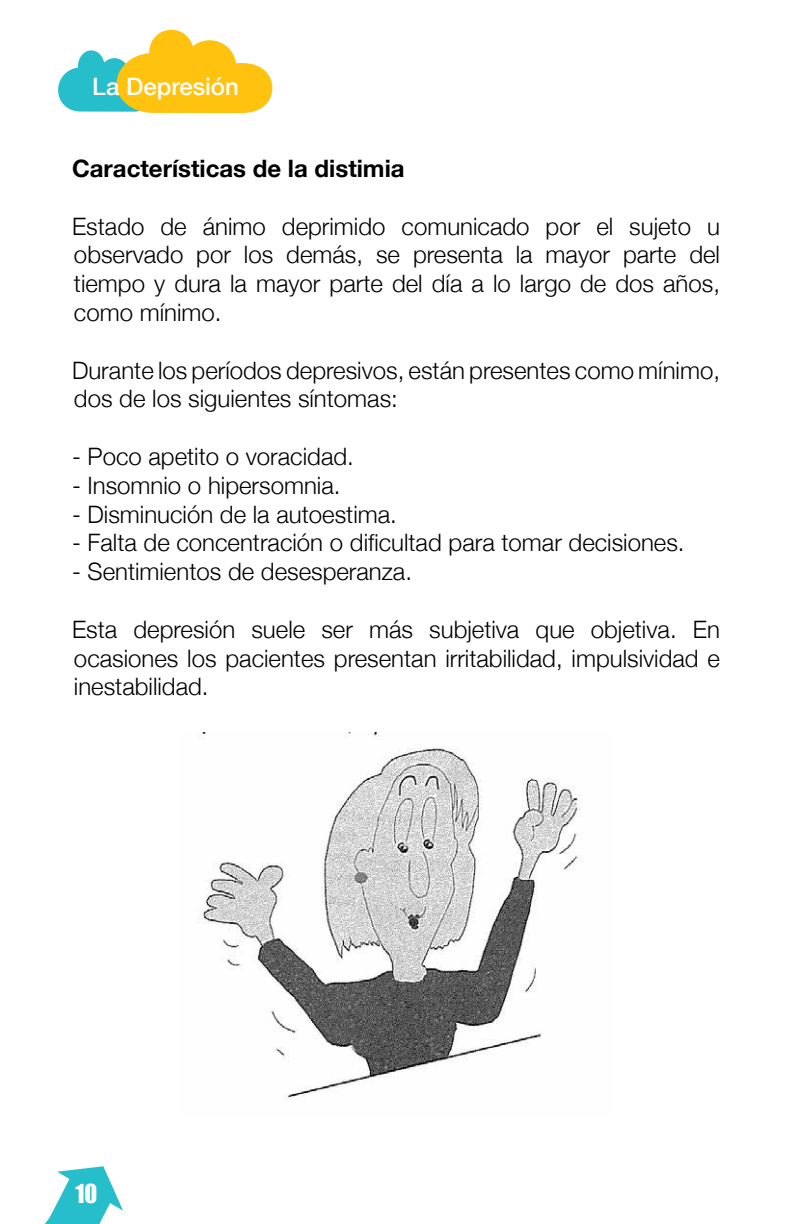
<style>
.page{position:relative;width:792px;height:1224px;background:#fff}
.page>*{position:absolute;margin:0;border:0;box-sizing:border-box;transform-origin:0 0}
.t1{font:300 24px/28.8px "Helvetica Neue";color:#000;text-align:justify}
.t2{font:700 24px "Helvetica Neue";color:#000}
.t3{font:500 24px "Helvetica Neue";color:#fff}
.t4{font:24px "Impact";color:#fff}
</style>
<div class="page">
<svg style="left:44px;top:1166px;width:79px;height:58px"></svg>
<svg style="left:58px;top:30px;width:214px;height:83px"></svg>
<img style="left:202px;top:732px;width:381px;height:368px">
<p class="t3" style="left:92px;top:67px;width:148px">La Depresión</p>
<p class="t2" style="left:72px;top:147px;width:334px">Características de la distimia</p>
<p class="t1" style="left:72px;top:210px;width:650px">Estado de ánimo deprimido comunicado por el sujeto u observado por los demás, se presenta la mayor parte del tiempo y dura la mayor parte del día a lo largo de dos años, como mínimo.</p>
<p class="t1" style="left:72px;top:354px;width:650px">Durante los períodos depresivos, están presentes como mínimo, dos de los siguientes síntomas:</p>
<p class="t1" style="left:72px;top:441px;width:283px">- Poco apetito o voracidad.</p>
<p class="t1" style="left:72px;top:469px;width:270px">- Insomnio o hipersomnia.</p>
<p class="t1" style="left:72px;top:498px;width:326px">- Disminución de la autoestima.</p>
<p class="t1" style="left:72px;top:527px;width:614px">- Falta de concentración o dificultad para tomar decisiones.</p>
<p class="t1" style="left:72px;top:556px;width:342px">- Sentimientos de desesperanza.</p>
<p class="t1" style="left:72px;top:613px;width:649px">Esta depresión suele ser más subjetiva que objetiva. En ocasiones los pacientes presentan irritabilidad, impulsividad e inestabilidad.</p>
<p class="t4" style="left:75px;top:1175px;width:24px">10</p>
</div>
